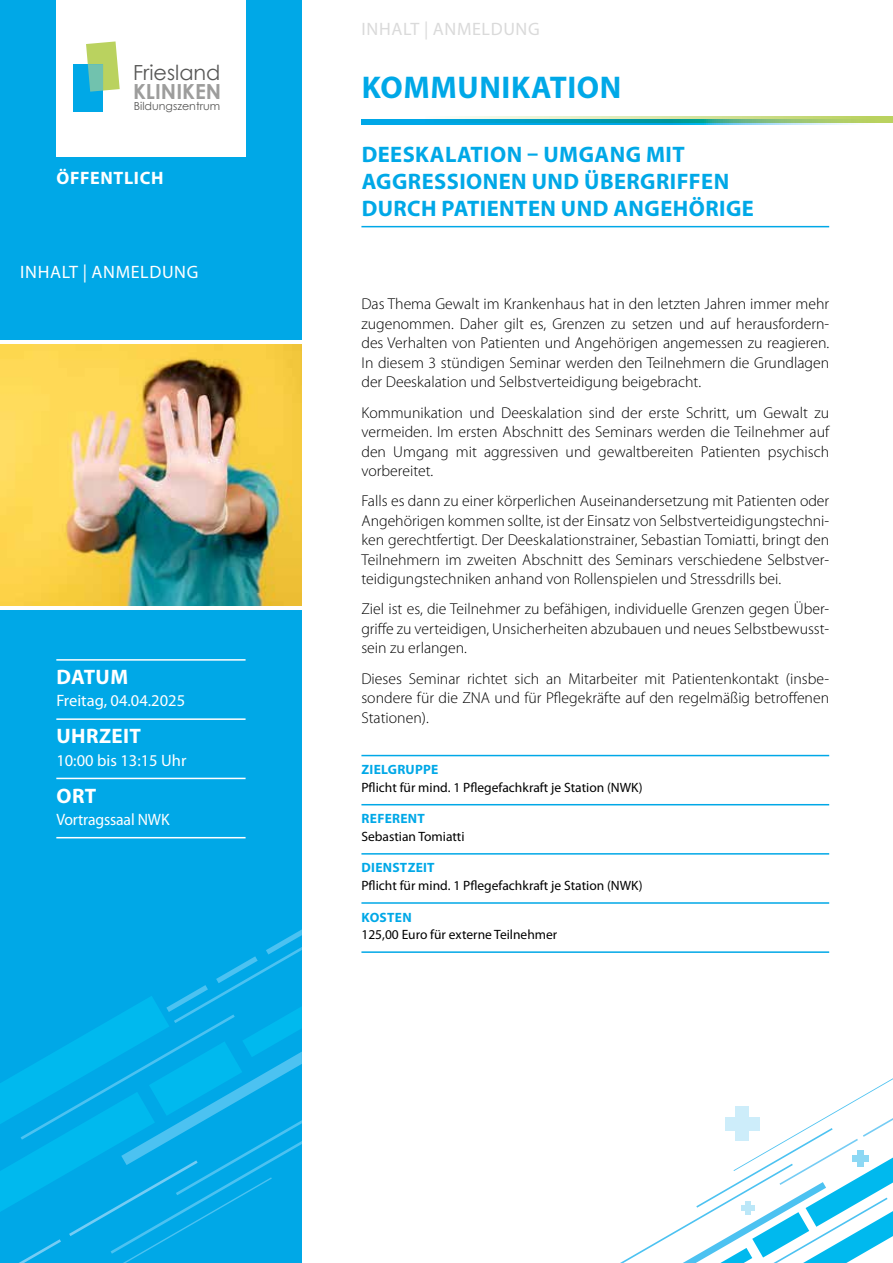
<style>
.page{position:relative;width:893px;height:1263px;background:#fff}
.page>*{position:absolute;margin:0;border:0;box-sizing:border-box;transform-origin:0 0}
.t1{font:700 31.5px "Myriad Pro";letter-spacing:.02em;color:#00a8e7}
.t2{font:700 22.5px/27px "Myriad Pro";letter-spacing:.02em;color:#00a8e7}
.t3{font:700 21px "Myriad Pro";letter-spacing:.02em;color:#fff}
.t4{font:20.85px "Century Gothic";color:#575756}
.t5{font:700 20.85px "Century Gothic";color:#9d9d9c}
.t6{font:18px "Myriad Pro";letter-spacing:.035em;color:#dadada}
.t7{font:18px "Myriad Pro";letter-spacing:.035em;color:#fff}
.t8{font:700 18px "Myriad Pro";letter-spacing:.035em;color:#fff}
.t9{font:16.5px "Myriad Pro";color:#fff}
.t10{font:16.5px "Myriad Pro";color:#fff;scale:.95 1}
.t11{font:300 15.75px/19.5px "Myriad Pro";color:#000;text-align:justify}
.t12{font:13.5px "Myriad Pro";color:#000}
.t13{font:700 13.5px "Myriad Pro";letter-spacing:.02em;color:#00a8e7}
.t14{font:11.1px "Century Gothic";color:#575756}
</style>
<div class="page">
<div style="left:0;top:0;width:302px;height:1263px;background:#00a8e7"></div>
<svg style="left:0;top:929px;width:302px;height:334px"></svg>
<div style="left:56px;top:0;width:190px;height:156px;background:#fff"></div>
<div style="left:74px;top:64px;width:29px;height:48px;background:#00a8e7"></div>
<svg style="left:86px;top:41px;width:34px;height:51px"></svg>
<svg style="left:620px;top:1078px;width:273px;height:185px"></svg>
<hr style="left:361px;top:226px;width:468px;height:1px;background:#00a8e7">
<svg style="left:361px;top:119px;width:532px;height:5px"></svg>
<svg style="left:426px;top:116px;width:467px;height:6px"></svg>
<div style="left:0;top:340px;width:306px;height:270px;background:linear-gradient(to right,#fff,#fff)"></div>
<hr style="left:361px;top:755px;width:468px;height:1px;background:#00a8e7">
<hr style="left:361px;top:804px;width:468px;height:1px;background:#00a8e7">
<hr style="left:361px;top:853px;width:468px;height:1px;background:#00a8e7">
<hr style="left:361px;top:902px;width:468px;height:2px;background:#00a8e7">
<hr style="left:361px;top:951px;width:468px;height:2px;background:#00a8e7">
<img style="left:0;top:344px;width:301px;height:261px">
<hr style="left:56px;top:659px;width:190px;height:2px;background:#fff">
<hr style="left:56px;top:718px;width:190px;height:2px;background:#fff">
<hr style="left:56px;top:778px;width:190px;height:1px;background:#fff">
<hr style="left:56px;top:837px;width:190px;height:1px;background:#fff">
<h3 class="t4" style="left:133px;top:58px;width:89px">Friesland</h3>
<h3 class="t5" style="left:133px;top:75px;width:90px">KLINIKEN</h3>
<p class="t14" style="left:134px;top:98px;width:88px">Bildungszentrum</p>
<p class="t8" style="left:57px;top:166px;width:108px">ÖFFENTLICH</p>
<p class="t7" style="left:20px;top:261px;width:180px">INHALT | ANMELDUNG</p>
<h3 class="t3" style="left:57px;top:663px;width:73px">DATUM</h3>
<p class="t9" style="left:56px;top:691px;width:130px">Freitag, 04.04.2025</p>
<h3 class="t3" style="left:57px;top:723px;width:86px">UHRZEIT</h3>
<p class="t9" style="left:56px;top:750px;width:132px">10:00 bis 13:15 Uhr</p>
<h3 class="t3" style="left:57px;top:782px;width:41px">ORT</h3>
<p class="t10" style="left:56px;top:809px;width:121px">Vortragssaal NWK</p>
<p class="t6" style="left:362px;top:18px;width:180px">INHALT | ANMELDUNG</p>
<h1 class="t1" style="left:362px;top:67px;width:261px">KOMMUNIKATION</h1>
<h2 class="t2" style="left:362px;top:140px;width:394px">DEESKALATION – UMGANG MIT<br>AGGRESSIONEN UND ÜBERGRIFFEN<br>DURCH PATIENTEN UND ANGEHÖRIGE</h2>
<p class="t11" style="left:361px;top:295px;width:469px">Das Thema Gewalt im Krankenhaus hat in den letzten Jahren immer mehr zugenommen. Daher gilt es, Grenzen zu setzen und auf herausfordern&shy;des Verhalten von Patienten und Angehörigen angemessen zu reagieren.<br>In diesem 3 stündigen Seminar werden den Teilnehmern die Grundlagen der Deeskalation und Selbstverteidigung beigebracht.</p>
<p class="t11" style="left:361px;top:403px;width:469px">Kommunikation und Deeskalation sind der erste Schritt, um Gewalt zu vermeiden. Im ersten Abschnitt des Seminars werden die Teilnehmer auf den Umgang mit aggressiven und gewaltbereiten Patienten psychisch vorbereitet.</p>
<p class="t11" style="left:361px;top:491px;width:469px">Falls es dann zu einer körperlichen Auseinandersetzung mit Patienten oder Angehörigen kommen sollte, ist der Einsatz von Selbstverteidigungstechni&shy;ken gerechtfertigt. Der Deeskalationstrainer, Sebastian Tomiatti, bringt den Teilnehmern im zweiten Abschnitt des Seminars verschiedene Selbstver&shy;teidigungstechniken anhand von Rollenspielen und Stressdrills bei.</p>
<p class="t11" style="left:361px;top:600px;width:469px">Ziel ist es, die Teilnehmer zu befähigen, individuelle Grenzen gegen Über&shy;griffe zu verteidigen, Unsicherheiten abzubauen und neues Selbstbewusst&shy;sein zu erlangen.</p>
<p class="t11" style="left:361px;top:669px;width:469px">Dieses Seminar richtet sich an Mitarbeiter mit Patientenkontakt (insbe&shy;sondere für die ZNA und für Pflegekräfte auf den regelmäßig betroffenen Stationen).</p>
<p class="t13" style="left:362px;top:761px;width:78px">ZIELGRUPPE</p>
<p class="t12" style="left:361px;top:779px;width:283px">Pflicht für mind. 1 Pflegefachkraft je Station (NWK)</p>
<p class="t13" style="left:362px;top:810px;width:65px">REFERENT</p>
<p class="t12" style="left:361px;top:828px;width:105px">Sebastian Tomiatti</p>
<p class="t13" style="left:362px;top:859px;width:75px">DIENSTZEIT</p>
<p class="t12" style="left:361px;top:877px;width:283px">Pflicht für mind. 1 Pflegefachkraft je Station (NWK)</p>
<p class="t13" style="left:362px;top:908px;width:52px">KOSTEN</p>
<p class="t12" style="left:361px;top:926px;width:197px">125,00 Euro für externe Teilnehmer</p>
</div>
